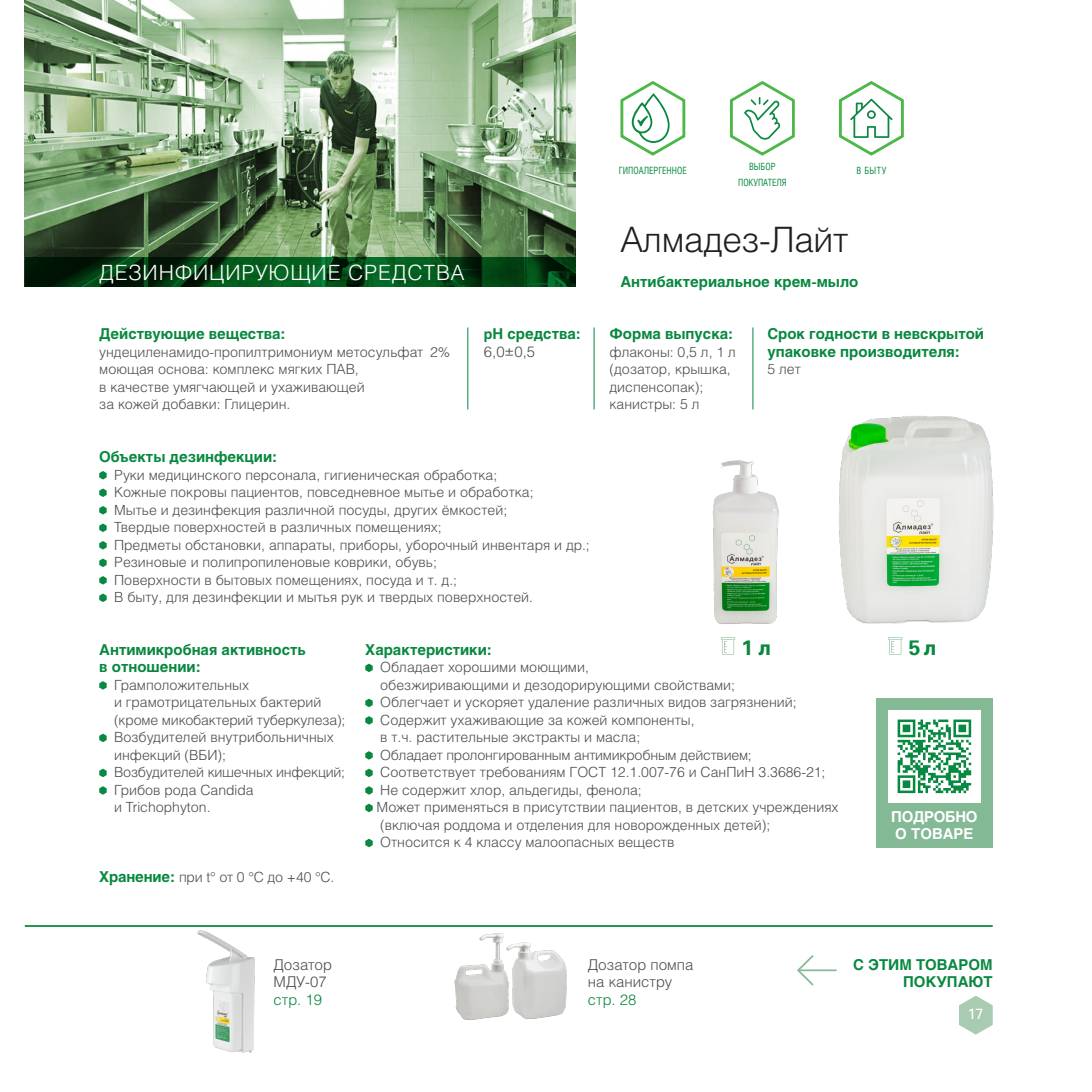
<style>
.page{position:relative;width:1092px;height:1092px;background:#fff}
.page>*{position:absolute;margin:0;border:0;box-sizing:border-box;transform-origin:0 0}
.t1{font:300 35px "Helios";letter-spacing:-.01em;color:#231f20}
.Subtitle{font:300 21px "Helios";letter-spacing:.04em;color:#fff}
.Subtitle-2{font:700 21px "Partner";color:#088840}
.Subtitle-3{font:700 14.88px/17.5px "Helios";color:#088840}
.Text{font:300 14.88px/17.5px "Helios";color:#4b4c4d}
.Subtitle-4{font:700 14.88px/17.5px "Helios";letter-spacing:-.02em;color:#fff}
.Text-2{font:300 14.88px "Helios";color:#088840}
.Subtitle-5{font:14.88px "Partner";color:#fff}
.List{font:300 14px/17.5px "Helios";color:#4b4c4d}
.Table{font:300 14px/17.5px "Helios";color:#4b4c4d}
.Subtitle-6{font:300 14px "Helios";letter-spacing:-.01em;color:#4b4c4d}
.Subtitle-7{font:9.97px "Helios Cond";color:#088840;scale:.9 1}
.s1{font-size:14px}
.s2{font-weight:700;font-size:14.88px;color:#088840}
</style>
<div class="page">
<hr style="left:25px;top:925px;width:967px;height:1px;background:#088840">
<svg style="left:959px;top:995px;width:33px;height:39px"></svg>
<svg style="left:797px;top:955px;width:18px;height:31px"></svg>
<hr style="left:799px;top:969px;width:37px;height:2px;background:#84b995">
<img style="left:25px;top:0;width:550px;height:257px">
<svg style="left:25px;top:257px;width:550px;height:30px;background:#024114"></svg>
<svg style="left:99px;top:681px;width:8px;height:8px"></svg>
<svg style="left:99px;top:733px;width:8px;height:9px"></svg>
<svg style="left:99px;top:768px;width:8px;height:9px"></svg>
<svg style="left:99px;top:786px;width:8px;height:8px"></svg>
<hr style="left:467px;top:327px;width:1px;height:82px;background:#088840">
<hr style="left:593px;top:327px;width:1px;height:82px;background:#088840">
<hr style="left:752px;top:327px;width:1px;height:82px;background:#088840">
<img style="left:197px;top:930px;width:58px;height:123px">
<img style="left:450px;top:925px;width:121px;height:95px">
<img style="left:712px;top:460px;width:67px;height:164px">
<img style="left:839px;top:416px;width:155px;height:208px">
<svg style="left:720px;top:637px;width:15px;height:17px"></svg>
<svg style="left:888px;top:637px;width:14px;height:17px"></svg>
<div style="left:876px;top:697px;width:116px;height:150px;background:#84b995"></div>
<div style="left:888px;top:710px;width:92px;height:92px;background:#fff"></div>
<svg style="left:99px;top:471px;width:8px;height:8px"></svg>
<svg style="left:99px;top:488px;width:8px;height:9px"></svg>
<svg style="left:99px;top:506px;width:8px;height:8px"></svg>
<svg style="left:99px;top:523px;width:8px;height:9px"></svg>
<svg style="left:99px;top:541px;width:8px;height:8px"></svg>
<svg style="left:99px;top:558px;width:8px;height:9px"></svg>
<svg style="left:99px;top:576px;width:8px;height:8px"></svg>
<svg style="left:99px;top:593px;width:8px;height:9px"></svg>
<svg style="left:365px;top:663px;width:7px;height:9px"></svg>
<svg style="left:365px;top:698px;width:7px;height:9px"></svg>
<svg style="left:365px;top:716px;width:7px;height:8px"></svg>
<svg style="left:365px;top:751px;width:7px;height:8px"></svg>
<svg style="left:365px;top:768px;width:7px;height:9px"></svg>
<svg style="left:365px;top:786px;width:7px;height:8px"></svg>
<svg style="left:365px;top:803px;width:7px;height:9px"></svg>
<svg style="left:365px;top:838px;width:7px;height:9px"></svg>
<svg style="left:730px;top:81px;width:65px;height:75px"></svg>
<svg style="left:897px;top:719px;width:74px;height:74px"></svg>
<svg style="left:839px;top:81px;width:65px;height:75px"></svg>
<svg style="left:620px;top:81px;width:66px;height:75px"></svg>
<p class="Subtitle" style="left:99px;top:260px;width:367px">ДЕЗИНФИЦИРУЮЩИЕ СРЕДСТВА</p>
<p class="Subtitle-3" style="left:99px;top:325px;width:188px">Действующие вещества:</p>
<p class="Table" style="left:99px;top:343px;width:352px">ундециленамидо-пропилтримониум метосульфат 2%</p>
<p class="Table" style="left:99px;top:360px;width:267px">моющая основа: комплекс мягких ПАВ, в качестве умягчающей и ухаживающей за кожей добавки: Глицерин.</p>
<p class="Subtitle-3" style="left:484px;top:325px;width:98px"><span class="s1">р</span>Н средства:</p>
<p class="Text" style="left:484px;top:342px;width:53px">6,0±0,5</p>
<p class="Subtitle-7" style="left:749px;top:161px;width:31px">ВЫБОР</p>
<p class="Subtitle-7" style="left:738px;top:177px;width:55px">ПОКУПАТЕЛЯ</p>
<p class="Subtitle-7" style="left:619px;top:164px;width:77px">ГИПОАЛЕРГЕННОЕ</p>
<p class="Subtitle-7" style="left:856px;top:164px;width:35px">В БЫТУ</p>
<p class="t1" style="left:620px;top:218px;width:229px">Алмадез-Лайт</p>
<p class="Subtitle-3" style="left:620px;top:273px;width:239px">Антибактериальное крем-мыло</p>
<p class="Subtitle-3" style="left:609px;top:325px;width:125px">Форма выпуска:</p>
<p class="Table" style="left:609px;top:343px;width:128px">флаконы: 0,5 л, 1 л (дозатор, крышка, диспенсопак);</p>
<p class="Table" style="left:609px;top:395px;width:91px">канистры: 5 л</p>
<p class="Subtitle-3" style="left:767px;top:325px;width:218px">Срок годности в невскрытой упаковке производителя:</p>
<p class="Table" style="left:767px;top:360px;width:35px">5 лет</p>
<p class="Subtitle-3" style="left:99px;top:448px;width:179px">Объекты дезинфекции:</p>
<p class="List" style="left:114px;top:465px;width:384px">Руки медицинского персонала, гигиеническая обработка;</p>
<p class="List" style="left:114px;top:483px;width:421px">Кожные покровы пациентов, повседневное мытье и обработка;</p>
<p class="List" style="left:114px;top:500px;width:394px">Мытье и дезинфекция различной посуды, других ёмкостей;</p>
<p class="List" style="left:114px;top:518px;width:329px">Твердые поверхностей в различных помещениях;</p>
<p class="List" style="left:114px;top:535px;width:477px">Предметы обстановки, аппараты, приборы, уборочный инвентаря и др. ;</p>
<p class="List" style="left:114px;top:553px;width:324px">Резиновые и полипропиленовые коврики, обувь;</p>
<p class="List" style="left:114px;top:570px;width:344px">Поверхности в бытовых помещениях, посуда и т. д. ;</p>
<p class="List" style="left:114px;top:588px;width:417px">В быту, для дезинфекции и мытья рук и твердых поверхностей.</p>
<p class="Subtitle-3" style="left:365px;top:640px;width:128px">Характеристики:</p>
<p class="List" style="left:380px;top:658px;width:356px">Обладает хорошими моющими,<br>обезжиривающими и дезодорирующими свойствами;</p>
<p class="List" style="left:380px;top:693px;width:418px">Облегчает и ускоряет удаление различных видов загрязнений;</p>
<p class="List" style="left:380px;top:710px;width:316px">Содержит ухаживающие за кожей компоненты, в т. ч. растительные экстракты и масла;</p>
<p class="List" style="left:380px;top:745px;width:373px">Обладает пролонгированным антимикробным действием;</p>
<p class="List" style="left:380px;top:763px;width:447px">Соответствует требованиям ГОСТ 12. 1. 007-76 и СанПиН 3. 3686-21;</p>
<p class="List" style="left:380px;top:780px;width:263px">Не содержит хлор, альдегиды, фенола;</p>
<p class="List" style="left:376px;top:798px;width:463px">Может применяться в присутствии пациентов, в детских учреждениях (включая роддома и отделения для новорожденных детей);</p>
<p class="List" style="left:380px;top:833px;width:295px">Относится к 4 классу малоопасных веществ</p>
<p class="Subtitle-2" style="left:741px;top:635px;width:31px">1 л</p>
<p class="Subtitle-2" style="left:908px;top:635px;width:29px">5 л</p>
<p class="Subtitle-3" style="left:99px;top:640px;width:208px">Антимикробная активность в отношении:</p>
<p class="List" style="left:114px;top:675px;width:233px">Грамположительных<br>и грамотрицательных бактерий (кроме микобактерий туберкулеза);</p>
<p class="List" style="left:114px;top:728px;width:221px">Возбудителей внутрибольничных инфекций (ВБИ);</p>
<p class="List" style="left:114px;top:763px;width:232px">Возбудителей кишечных инфекций;</p>
<p class="List" style="left:114px;top:780px;width:141px">Грибов рода Candida и Trichophyton.</p>
<p class="Subtitle-4" style="left:891px;top:807px;width:88px">ПОДРОБНО<br>О ТОВАРЕ</p>
<p class="Subtitle-6" style="left:99px;top:868px;width:234px"><span class="s2">Хранение:</span> при t° от 0 °С до +40 °С.</p>
<p class="Text" style="left:273px;top:955px;width:60px">Дозатор<br>МДУ-07</p>
<p class="Text-2" style="left:273px;top:990px;width:50px">стр. 19</p>
<p class="Text" style="left:588px;top:955px;width:107px">Дозатор помпа на канистру</p>
<p class="Text-2" style="left:588px;top:990px;width:50px">стр. 28</p>
<p class="Subtitle-3" style="left:853px;top:955px;width:141px;text-align:right">С ЭТИМ ТОВАРОМ<br>ПОКУПАЮТ</p>
<p class="Subtitle-5" style="left:967px;top:1004px;width:18px">17</p>
</div>
